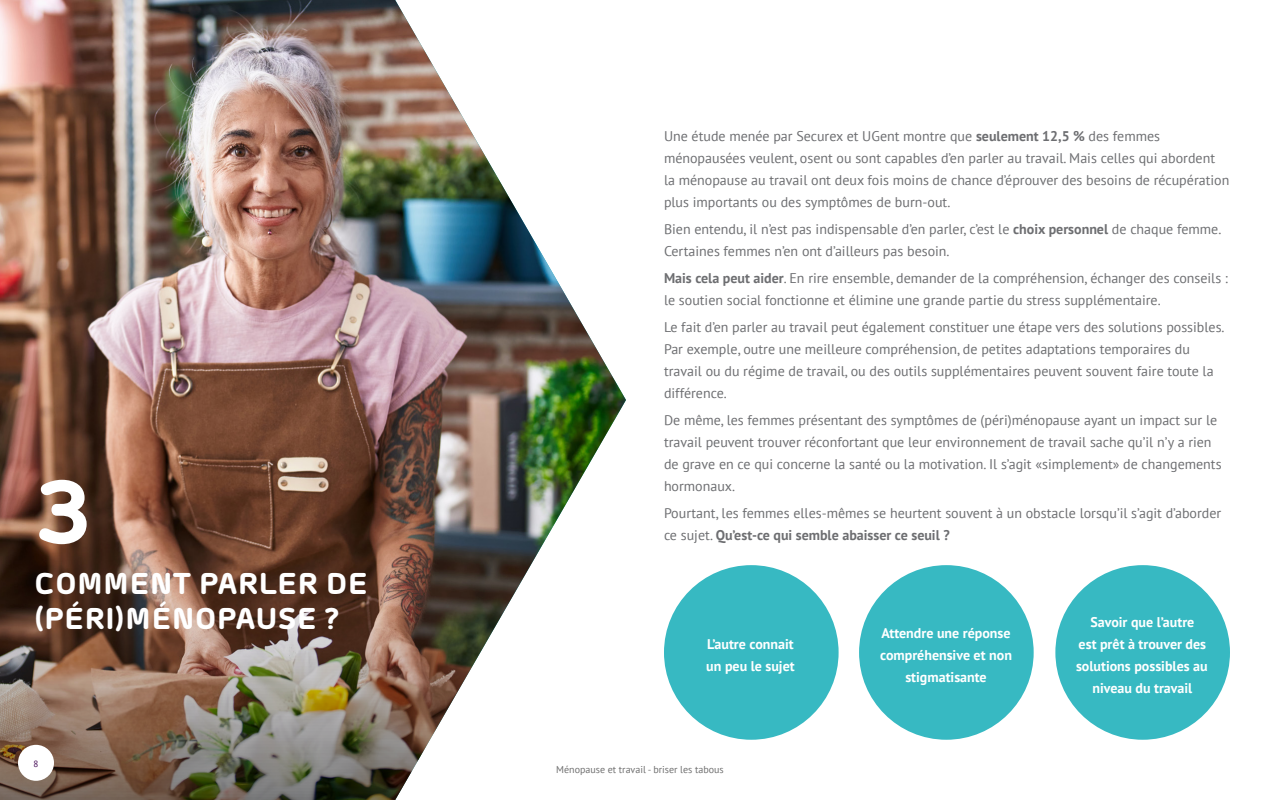
<style>
.page{position:relative;width:1280px;height:800px;background:#fff}
.page>*{position:absolute;margin:0;border:0;box-sizing:border-box;transform-origin:0 0}
.t1{font:900 90px "Morebi Rounded";color:#fff}
.t2{font:900 30px/35px "Morebi Rounded";letter-spacing:.005em;color:#fff}
.t3{font:14px/22px "PT Sans";color:#6d6e71}
.t4{font:700 14px/22px "PT Sans";color:#fff;text-align:center}
.t5{font:10px "PT Sans";color:#6e6e6e}
.t6{font:9px "PT Sans";color:#481059}
.s1{font-weight:700}
</style>
<div class="page">
<div style="left:1055px;top:565px;width:175px;height:175px;background:#37b9c2;border-radius:50%"></div>
<div style="left:859px;top:565px;width:175px;height:175px;background:#37b9c2;border-radius:50%"></div>
<div style="left:664px;top:565px;width:175px;height:175px;background:#37b9c2;border-radius:50%"></div>
<img style="left:0;top:0;width:626px;height:800px">
<div style="left:18px;top:745px;width:36px;height:36px;background:#fff;border-radius:50%"></div>
<h1 class="t1" style="left:34px;top:444px;width:60px">3</h1>
<h2 class="t2" style="left:34px;top:563px;width:336px">COMMENT PARLER DE (PÉRI)MÉNOPAUSE ?</h2>
<p class="t6" style="left:34px;top:758px;width:6px">8</p>
<p class="t3" style="left:664px;top:125px;width:567px">Une étude menée par Securex et UGent montre que <span class="s1">seulement 12,5 %</span> des femmes ménopausées veulent, osent ou sont capables d’en parler au travail. Mais celles qui abordent la ménopause au travail ont deux fois moins de chance d’éprouver des besoins de récupération plus importants ou des symptômes de burn-out.</p>
<p class="t3" style="left:664px;top:218px;width:559px">Bien entendu, il n’est pas indispensable d’en parler, c’est le <span class="s1">choix personnel</span> de chaque femme.<br>Certaines femmes n’en ont d’ailleurs pas besoin.</p>
<p class="t3" style="left:664px;top:267px;width:566px"><span class="s1">Mais cela peut aider</span>. En rire ensemble, demander de la compréhension, échanger des conseils : le soutien social fonctionne et élimine une grande partie du stress supplémentaire.</p>
<p class="t3" style="left:664px;top:316px;width:562px">Le fait d’en parler au travail peut également constituer une étape vers des solutions possibles.<br>Par exemple, outre une meilleure compréhension, de petites adaptations temporaires du travail ou du régime de travail, ou des outils supplémentaires peuvent souvent faire toute la différence.</p>
<p class="t3" style="left:664px;top:409px;width:559px">De même, les femmes présentant des symptômes de (péri)ménopause ayant un impact sur le travail peuvent trouver réconfortant que leur environnement de travail sache qu’il n’y a rien de grave en ce qui concerne la santé ou la motivation. Il s’agit «simplement» de changements hormonaux.</p>
<p class="t3" style="left:664px;top:502px;width:559px">Pourtant, les femmes elles-mêmes se heurtent souvent à un obstacle lorsqu’il s’agit d’aborder ce sujet. <span class="s1">Qu’est-ce qui semble abaisser ce seuil ?</span></p>
<p class="t4" style="left:706px;top:632px;width:90px;text-align:left">L’autre connait un peu le sujet</p>
<p class="t5" style="left:556px;top:763px;width:169px">Ménopause et travail - briser les tabous</p>
<p class="t4" style="left:880px;top:621px;width:133px">Attendre une réponse compréhensive et non stigmatisante</p>
<p class="t4" style="left:1076px;top:610px;width:133px">Savoir que l’autre<br>est prêt à trouver des solutions possibles au niveau du travail</p>
</div>
